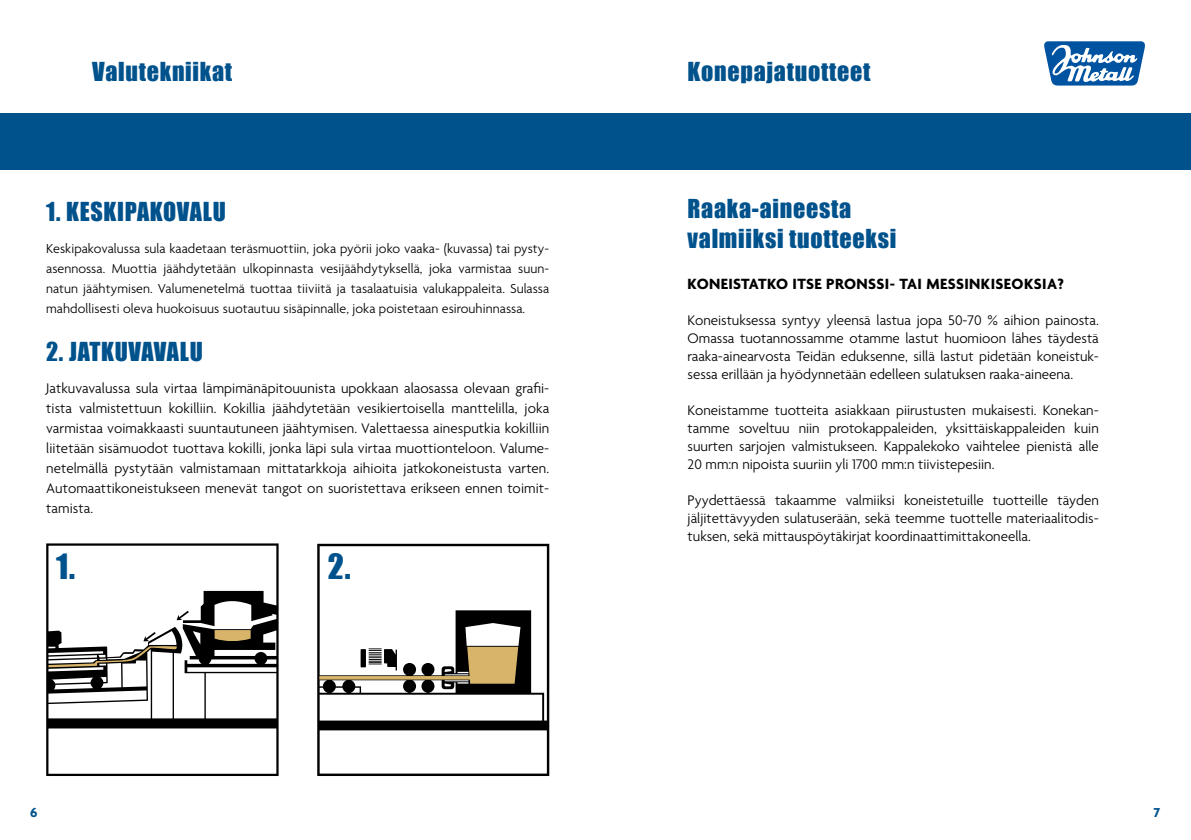
<style>
.page{position:relative;width:1191px;height:840px;background:#fff}
.page>*{position:absolute;margin:0;border:0;box-sizing:border-box;transform-origin:0 0}
.t1{font:32px "Impact";color:#00528c}
.t2{font:24px/30px "Impact";letter-spacing:.03em;color:#00528c}
.t3{font:700 16px "Agenda";letter-spacing:.025em;color:#000}
.t4{font:300 15px/18px "Agenda";color:#000;text-align:justify}
.t5{font:300 14px/20px "Agenda";letter-spacing:.005em;color:#000;text-align:justify}
.t6{font:700 14px "Agenda";color:#00528c}
</style>
<div class="page">
<div style="left:0;top:113px;width:1191px;height:57px;background:#00528c"></div>
<svg style="left:1044px;top:41px;width:101px;height:45px"></svg>
<svg style="left:46px;top:543px;width:233px;height:232px"></svg>
<svg style="left:215px;top:629px;width:36px;height:12px"></svg>
<svg style="left:48px;top:631px;width:129px;height:36px"></svg>
<svg style="left:177px;top:610px;width:12px;height:10px"></svg>
<svg style="left:317px;top:543px;width:232px;height:232px"></svg>
<svg style="left:319px;top:646px;width:199px;height:37px"></svg>
<h2 class="t2" style="left:92px;top:56px;width:142px">Valutekniikat</h2>
<h2 class="t2" style="left:46px;top:196px;width:181px">1. KESKIPAKOVALU</h2>
<p class="t5" style="left:46px;top:239px;width:504px">Keskipakovalussa sula kaadetaan teräsmuottiin, joka pyörii joko vaaka- (kuvassa) tai pysty&shy;asennossa. Muottia jäähdytetään ulkopinnasta vesijäähdytyksellä, joka varmistaa suun&shy;natun jäähtymisen. Valumenetelmä tuottaa tiiviitä ja tasalaatuisia valukappaleita. Sulassa mahdollisesti oleva huokoisuus suotautuu sisäpinnalle, joka poistetaan esirouhinnassa.</p>
<h2 class="t2" style="left:46px;top:336px;width:158px">2. JATKUVAVALU</h2>
<p class="t4" style="left:46px;top:379px;width:504px;line-height:20px">Jatkuvavalussa sula virtaa lämpimänäpitouunista upokkaan alaosassa olevaan grafii&shy;tista valmistettuun kokilliin. Kokillia jäähdytetään vesikiertoisella manttelilla, joka varmistaa voimakkaasti suuntautuneen jäähtymisen. Valettaessa ainesputkia kokilliin liitetään sisämuodot tuottava kokilli, jonka läpi sula virtaa muottionteloon. Valume&shy;netelmällä pystytään valmistamaan mittatarkkoja aihioita jatkokoneistusta varten.<br>Automaattikoneistukseen menevät tangot on suoristettava erikseen ennen toimit&shy;tamista.</p>
<h1 class="t1" style="left:56px;top:541px;width:21px">1.</h1>
<h1 class="t1" style="left:328px;top:541px;width:24px">2.</h1>
<h2 class="t2" style="left:687px;top:56px;width:184px">Konepajatuotteet</h2>
<h2 class="t2" style="left:687px;top:192px;width:210px">Raaka-aineesta valmiiksi tuotteeksi</h2>
<p class="t3" style="left:687px;top:275px;width:378px">KONEISTATKO ITSE PRONSSI- TAI MESSINKISEOKSIA?</p>
<p class="t4" style="left:687px;top:312px;width:413px">Koneistuksessa syntyy yleensä lastua jopa 50-70 % aihion painosta.<br>Omassa tuotannossamme otamme lastut huomioon lähes täydestä raaka-ainearvosta Teidän eduksenne, sillä lastut pidetään koneistuk&shy;sessa erillään ja hyödynnetään edelleen sulatuksen raaka-aineena.</p>
<p class="t4" style="left:687px;top:402px;width:413px">Koneistamme tuotteita asiakkaan piirustusten mukaisesti. Konekan&shy;tamme soveltuu niin protokappaleiden, yksittäiskappaleiden kuin suurten sarjojen valmistukseen. Kappalekoko vaihtelee pienistä alle 20 mm:n nipoista suuriin yli 1700 mm:n tiivistepesiin.</p>
<p class="t4" style="left:687px;top:492px;width:413px">Pyydettäessä takaamme valmiiksi koneistetuille tuotteille täyden jäljitettävyyden sulatuserään, sekä teemme tuottelle materiaalitodis&shy;tuksen, sekä mittauspöytäkirjat koordinaattimittakoneella.</p>
<p class="t6" style="left:30px;top:804px;width:9px">6</p>
<p class="t6" style="left:1154px;top:804px;width:8px">7</p>
</div>
